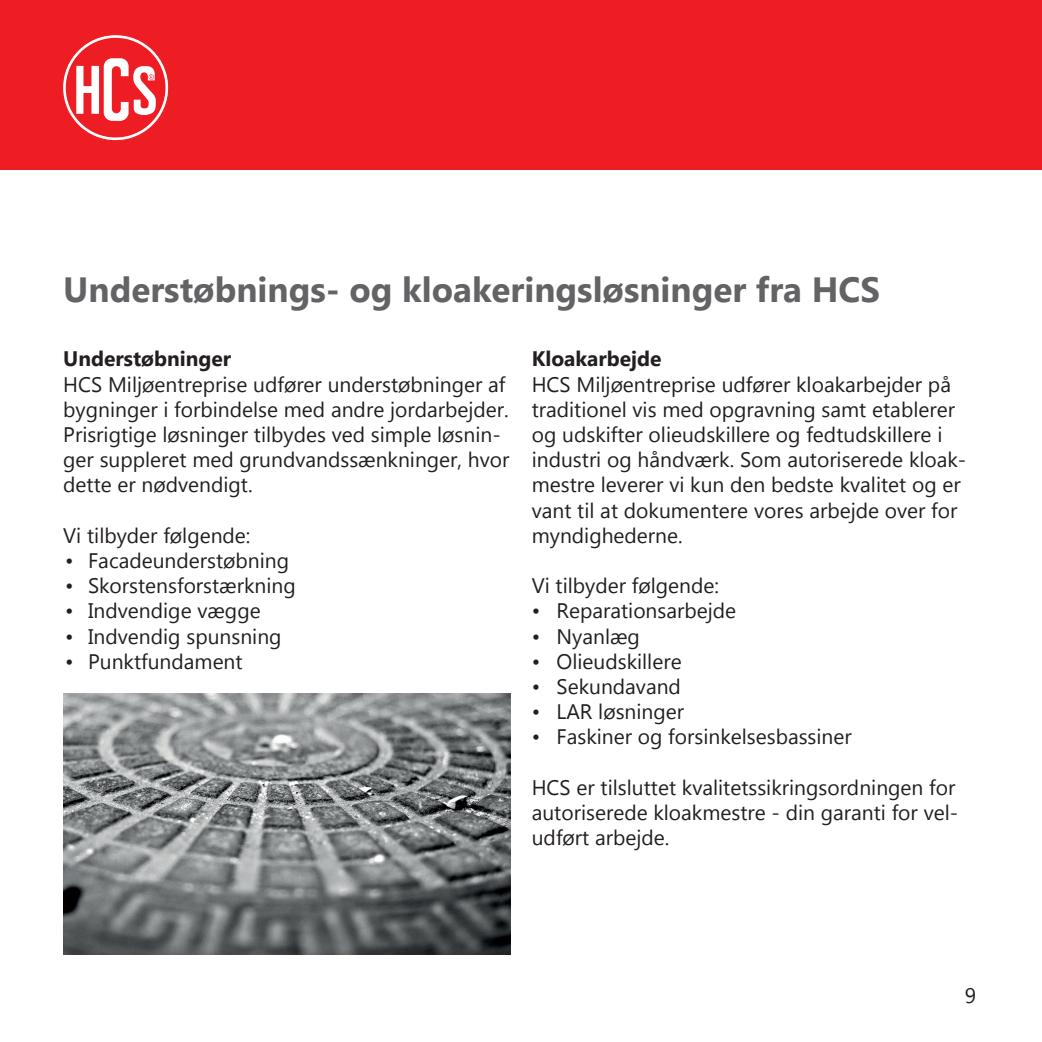
<style>
.page{position:relative;width:1042px;height:1042px;background:#fff}
.page>*{position:absolute;margin:0;border:0;box-sizing:border-box;transform-origin:0 0}
.t1{font:700 35px "Gadugi";color:#636366}
.t2{font:21px/25.2px "Gadugi";color:#231f20}
.t3{font:700 21px "Gadugi";color:#231f20}
</style>
<div class="page">
<div style="left:0;top:0;width:1042px;height:170px;background:#ee1d23"></div>
<svg style="left:63px;top:35px;width:106px;height:106px"></svg>
<img style="left:64px;top:693px;width:447px;height:261px">
<h1 class="t1" style="left:63px;top:269px;width:818px">Understøbnings- og kloakeringsløsninger fra HCS</h1>
<p class="t3" style="left:63px;top:346px;width:169px">Understøbninger</p>
<p class="t2" style="left:63px;top:371px;width:448px">HCS Miljøentreprise udfører understøbninger af bygninger i forbindelse med andre jordarbejder.<br>Prisrigtige løsninger tilbydes ved simple løsnin&shy;ger suppleret med grundvandssænkninger, hvor dette er nødvendigt.</p>
<p class="t2" style="left:63px;top:523px;width:189px">Vi tilbyder følgende:</p>
<p class="t2" style="left:65px;top:548px;width:226px">• Facadeunderstøbning</p>
<p class="t2" style="left:65px;top:573px;width:232px">• Skorstensforstærkning</p>
<p class="t2" style="left:65px;top:598px;width:197px">• Indvendige vægge</p>
<p class="t2" style="left:65px;top:623px;width:218px">• Indvendig spunsning</p>
<p class="t2" style="left:65px;top:649px;width:179px">• Punktfundament</p>
<p class="t3" style="left:532px;top:346px;width:131px">Kloakarbejde</p>
<p class="t2" style="left:532px;top:371px;width:436px">HCS Miljøentreprise udfører kloakarbejder på traditionel vis med opgravning samt etablerer og udskifter olieudskillere og fedtudskillere i industri og håndværk. Som autoriserede kloak&shy;mestre leverer vi kun den bedste kvalitet og er vant til at dokumentere vores arbejde over for myndighederne.</p>
<p class="t2" style="left:532px;top:573px;width:189px">Vi tilbyder følgende:</p>
<p class="t2" style="left:532px;top:598px;width:206px">• Reparationsarbejde</p>
<p class="t2" style="left:532px;top:623px;width:110px">• Nyanlæg</p>
<p class="t2" style="left:532px;top:649px;width:151px">• Olieudskillere</p>
<p class="t2" style="left:532px;top:674px;width:151px">• Sekundavand</p>
<p class="t2" style="left:532px;top:699px;width:154px">• LAR løsninger</p>
<p class="t2" style="left:532px;top:724px;width:321px">• Faskiner og forsinkelsesbassiner</p>
<p class="t2" style="left:532px;top:775px;width:428px">HCS er tilsluttet kvalitetssikringsordningen for autoriserede kloakmestre - din garanti for vel&shy;udført arbejde.</p>
<p class="t2" style="left:965px;top:982px;width:13px">9</p>
</div>
